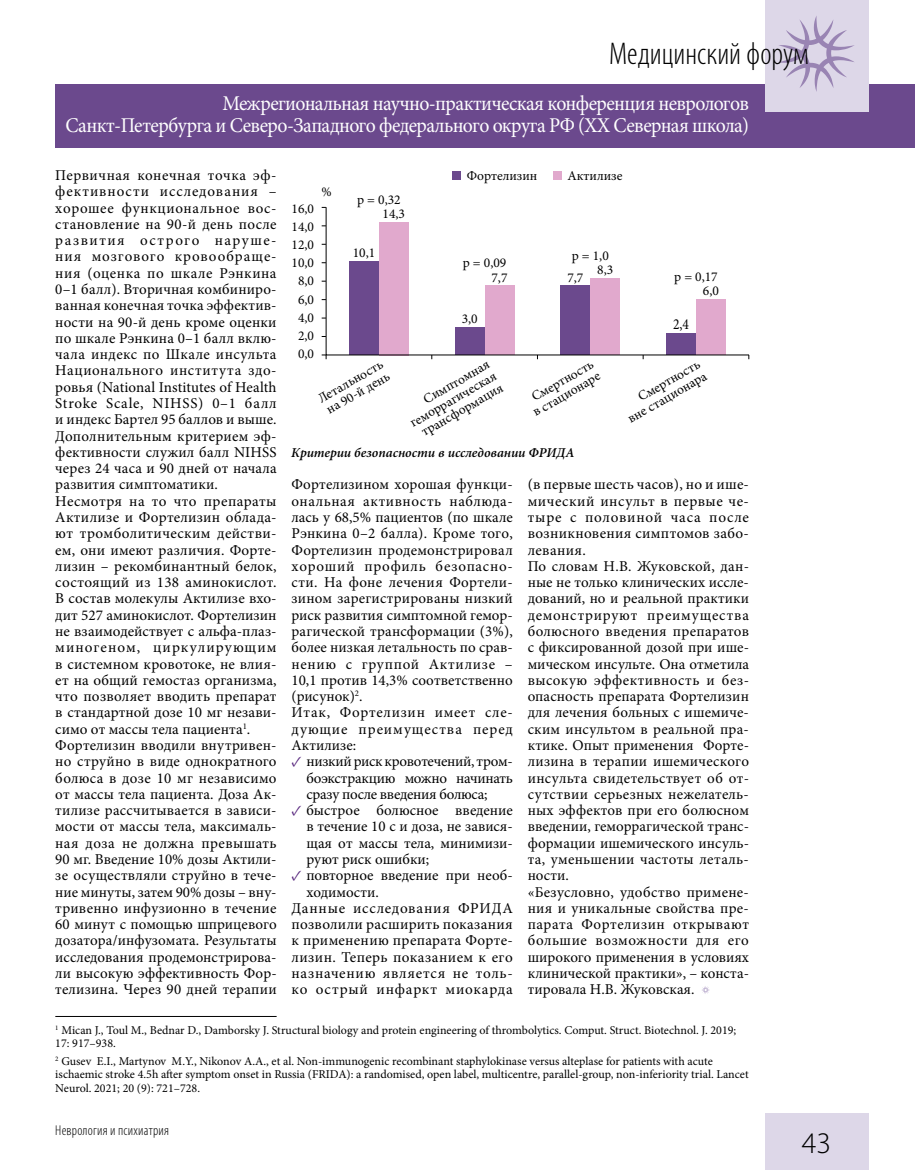
<style>
.page{position:relative;width:915px;height:1170px;background:#fff}
.page>*{position:absolute;margin:0;border:0;box-sizing:border-box;transform-origin:0 0}
.t1{font:300 condensed 31.5px "Myriad Pro";color:#000}
.t2{font:300 30px "Myriad Pro";color:#000}
.t3{font:21px/22.5px "Minion Pro";letter-spacing:-.03em;color:#fff;text-align:right;scale:.94 1}
.t4{font:15.3px "Minion Pro";color:#000;scale:.88 1}
.t5{font:15px/16.4px "Minion Pro";letter-spacing:.015em;color:#000}
.t6{font:15px "Minion Pro";letter-spacing:-.005em;color:#000}
.t7{font:15px "Minion Pro";letter-spacing:.045em;color:#000}
.t8{font:15px "Minion Pro";letter-spacing:.05em;color:#000}
.t9{font:15px "Minion Pro";letter-spacing:.055em;color:#000}
.t10{font:300 condensed 14.25px "Myriad Pro";letter-spacing:.015em;color:#000}
.t11{font:13.5px/18.1px "Minion Pro";color:#000;text-align:center}
.t12{font:italic 600 13.5px "Minion Pro";letter-spacing:-.005em;color:#000}
.t13{font:12px/13.5px "Minion Pro";color:#000}
.s1{color:#511e78}
</style>
<div class="page">
<div style="left:55px;top:84px;width:859px;height:63px;background:#6b498d"></div>
<div style="left:764px;top:1113px;width:103px;height:56px;background:#ddd7e8"></div>
<div style="left:764px;top:0;width:103px;height:111px;background:#ddd7e8"></div>
<svg style="left:779px;top:16px;width:75px;height:76px"></svg>
<hr style="left:55px;top:1016px;width:221px;height:1px;background:#000">
<svg style="left:321px;top:355px;width:6px;height:4px"></svg>
<div style="left:452px;top:171px;width:8px;height:9px;background:#6b498d"></div>
<div style="left:552px;top:171px;width:9px;height:9px;background:#e1a9cd"></div>
<svg style="left:325px;top:207px;width:424px;height:148px"></svg>
<svg style="left:702px;top:986px;width:7px;height:8px"></svg>
<h1 class="t1" style="left:608px;top:35px;width:201px">Медицинский форум</h1>
<h3 class="t3" style="left:65px;top:92px;width:728px">Межрегиональная научно-практическая конференция неврологов<br>Санкт-Петербурга и Северо-Западного федерального округа РФ (XX Северная школа)</h3>
<p class="t5" style="left:55px;top:167px;width:223px">Первичная конечная точка эф&shy;фективности исследования – хорошее функциональное вос&shy;становление на 90-й день после развития острого наруше&shy;ния мозгового кровообраще&shy;ния (оценка по шкале Рэнкина<br>0–1 балл). Вторичная комбиниро&shy;ванная конечная точка эффектив&shy;ности на 90-й день кроме оценки по шкале Рэнкина 0–1 балл вклю&shy;чала индекс по Шкале инсульта<br>Национального института здо&shy;ровья (National Institutes of Health<br>Stroke Scale, NIHSS) 0–1 балл и индекс Бартел 95 баллов и выше.<br>Дополнительным критерием эф&shy;фективности служил балл NIHSS через 24 часа и 90 дней от начала развития симптоматики.<br>Несмотря на то что препараты<br>Актилизе и Фортелизин облада&shy;ют тромболитическим действи&shy;ем, они имеют различия. Форте&shy;лизин – рекомбинантный белок, состоящий из 138 аминокислот.<br>В состав молекулы Актилизе вхо&shy;дит 527 аминокислот. Фортелизин не взаимодействует с альфа-плаз&shy;миногеном, циркулирующим в системном кровотоке, не влия&shy;ет на общий гемостаз организма, что позволяет вводить препарат в стандартной дозе 10 мг незави&shy;симо от массы тела пациента<sup>1</sup>.<br>Фортелизин вводили внутривен&shy;но струйно в виде однократного болюса в дозе 10 мг независимо от массы тела пациента. Доза Ак&shy;тилизе рассчитывается в зависи&shy;мости от массы тела, максималь&shy;ная доза не должна превышать<br>90 мг. Введение 10% дозы Актили&shy;зе осуществляли струйно в тече&shy;ние минуты, затем 90% дозы – вну&shy;тривенно инфузионно в течение<br>60 минут с помощью шприцевого дозатора/инфузомата. Результаты исследования продемонстрирова&shy;ли высокую эффективность Фор&shy;телизина. Через 90 дней терапии</p>
<p class="t11" style="left:466px;top:167px;width:72px">Фортелизин</p>
<p class="t11" style="left:567px;top:167px;width:57px">Актилизе</p>
<p class="t11" style="left:321px;top:183px;width:12px">%</p>
<p class="t11" style="left:357px;top:190px;width:45px">p = 0,32</p>
<p class="t11" style="left:291px;top:199px;width:24px">16,0<br>14,0<br>12,0<br>10,0<br>8,0<br>6,0<br>4,0<br>2,0<br>0,0</p>
<p class="t11" style="left:382px;top:204px;width:24px">14,3</p>
<p class="t11" style="left:352px;top:244px;width:24px">10,1</p>
<p class="t11" style="left:571px;top:247px;width:39px">p = 1,0</p>
<p class="t11" style="left:462px;top:254px;width:45px">p = 0,09</p>
<p class="t11" style="left:597px;top:261px;width:18px">8,3</p>
<p class="t11" style="left:674px;top:268px;width:45px">p = 0,17</p>
<p class="t11" style="left:567px;top:268px;width:18px">7,7</p>
<p class="t11" style="left:491px;top:268px;width:18px">7,7</p>
<p class="t11" style="left:702px;top:282px;width:18px">6,0</p>
<p class="t11" style="left:461px;top:310px;width:18px">3,0</p>
<p class="t4" style="left:672px;top:314px;width:20px">2,4</p>
<p class="t11" style="left:316px;top:393px;width:74px;line-height:13.5px;text-align:left;rotate:-30deg">Летальность на 90-й день</p>
<p class="t11" style="left:523px;top:395px;width:77px;line-height:13.5px;rotate:-30deg">Смертность в стационаре</p>
<p class="t11" style="left:618px;top:402px;width:90px;line-height:13.5px;text-align:right;rotate:-30deg">Смертность вне стационара</p>
<p class="t11" style="left:401px;top:406px;width:99px;line-height:13.5px;text-align:right;rotate:-30deg">Симптомная геморрагическая трансформация</p>
<p class="t12" style="left:291px;top:443px;width:285px">Критерии безопасности в исследовании ФРИДА</p>
<p class="t5" style="left:527px;top:476px;width:223px">(в первые шесть часов), но и ише&shy;мический инсульт в первые че&shy;тыре с половиной часа после возникновения симптомов забо&shy;левания.<br>По словам Н.В. Жуковской, дан&shy;ные не только клинических иссле&shy;дований, но и реальной практики демонстрируют преимущества болюсного введения препаратов с фиксированной дозой при ише&shy;мическом инсульте. Она отметила высокую эффективность и без&shy;опасность препарата Фортелизин для лечения больных с ишемиче&shy;ским инсультом в реальной пра&shy;ктике. Опыт применения Форте&shy;лизина в терапии ишемического инсульта свидетельствует об от&shy;сутствии серьезных нежелатель&shy;ных эффектов при его болюсном введении, геморрагической транс&shy;формации ишемического инсуль&shy;та, уменьшении частоты леталь&shy;ности.<br>«Безусловно, удобство примене&shy;ния и уникальные свойства пре&shy;парата Фортелизин открывают большие возможности для его широкого применения в условиях клинической практики», – конста&shy;тировала Н.В. Жуковская.</p>
<p class="t5" style="left:291px;top:476px;width:223px">Фортелизином хорошая функци&shy;ональная активность наблюда&shy;лась у 68,5% пациентов (по шкале<br>Рэнкина 0–2 балла). Кроме того,<br>Фортелизин продемонстрировал хороший профиль безопасно&shy;сти. На фоне лечения Фортели&shy;зином зарегистрированы низкий риск развития симптомной гемор&shy;рагической трансформации (3%), более низкая летальность по срав&shy;нению с группой Актилизе –<br>10,1 против 14,3% соответственно (рисунок)<sup>2</sup>.<br>Итак, Фортелизин имеет сле&shy;дующие преимущества перед<br>Актилизе:</p>
<p class="t5" style="left:306px;top:753px;width:208px;text-align:justify;text-indent:-15px"><span class="s1">✓</span> низкий риск кровотечений, тром&shy;боэкстракцию можно начинать сразу после введения болюса;</p>
<p class="t5" style="left:306px;top:802px;width:208px;text-align:justify;text-indent:-15px"><span class="s1">✓</span> быстрое болюсное введение в течение 10 с и доза, не завися&shy;щая от массы тела, минимизи&shy;руют риск ошибки;</p>
<p class="t6" style="left:291px;top:865px;width:223px"><span class="s1">✓</span> повторное введение при необ-</p>
<p class="t5" style="left:306px;top:883px;width:74px">ходимости.</p>
<p class="t8" style="left:291px;top:897px;width:223px">Данные исследования ФРИДА</p>
<p class="t5" style="left:291px;top:916px;width:223px">позволили расширить показания</p>
<p class="t5" style="left:291px;top:932px;width:223px">к применению препарата Форте-</p>
<p class="t5" style="left:291px;top:948px;width:223px">лизин. Теперь показанием к его</p>
<p class="t7" style="left:291px;top:963px;width:223px">назначению является не толь-</p>
<p class="t9" style="left:291px;top:979px;width:223px">ко острый инфаркт миокарда</p>
<p class="t13" style="left:55px;top:1023px;width:682px"><sup>1</sup> Mican J., Toul M., Bednar D., Damborsky J. Structural biology and protein engineering of thrombolytics. Comput. Struct. Biotechnol. J. 2019;<br>17: 917–938.</p>
<p class="t13" style="left:55px;top:1054px;width:694px"><sup>2</sup> Gusev E.I., Martynov M.Y., Nikonov A.A., et al. Non-immunogenic recombinant staphylokinase versus alteplase for patients with acute ischaemic stroke 4.5h after symptom onset in Russia (FRIDA): a randomised, open label, multicentre, parallel-group, non-inferiority trial. Lancet<br>Neurol. 2021; 20 (9): 721–728.</p>
<p class="t10" style="left:55px;top:1121px;width:115px">Неврология и психиатрия</p>
<h2 class="t2" style="left:801px;top:1126px;width:31px">43</h2>
</div>
